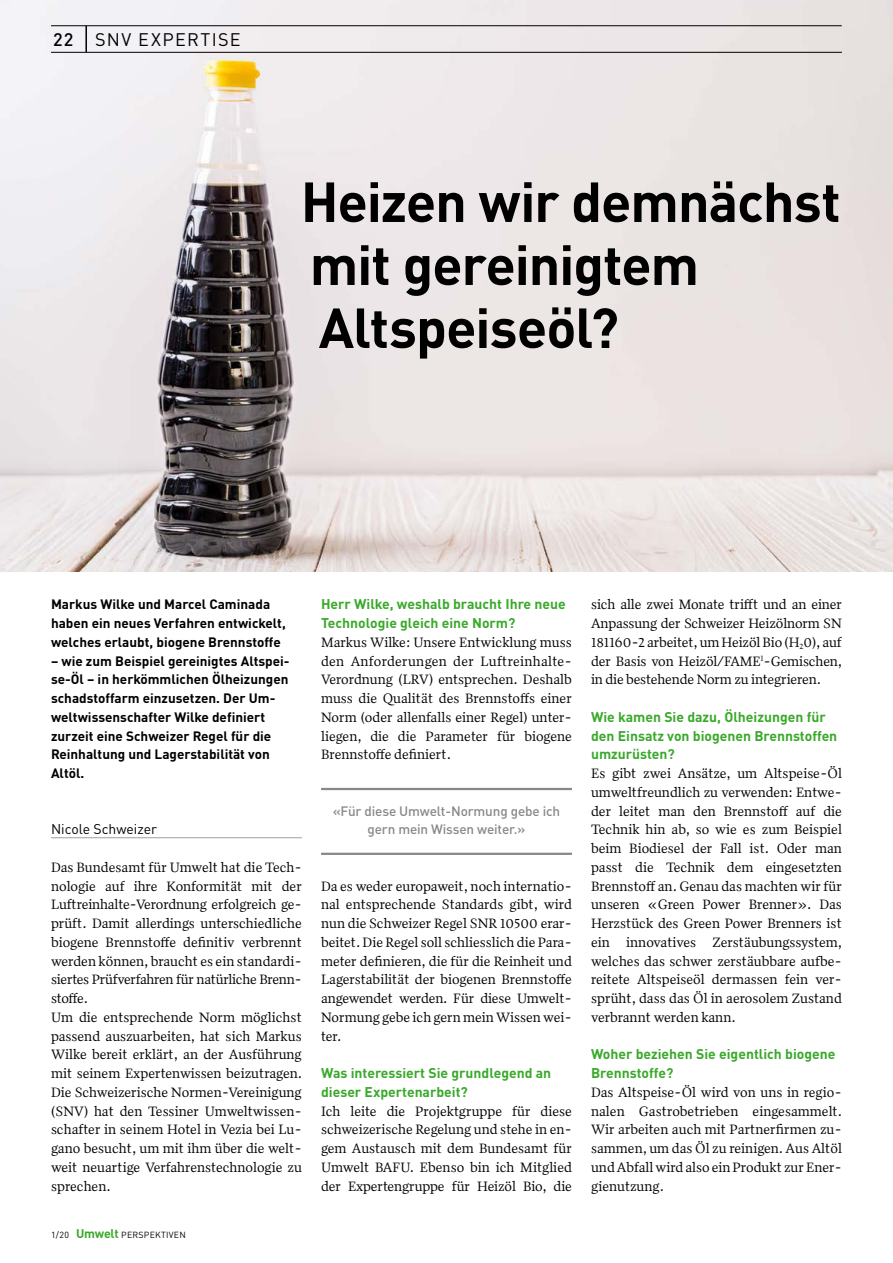
<style>
.page{position:relative;width:893px;height:1263px;background:#fff}
.page>*{position:absolute;margin:0;border:0;box-sizing:border-box;transform-origin:0 0}
.t1{font:700 55.5px/63px "DIN Pro";letter-spacing:-.02em;color:#000}
.t2{font:18px "DIN Pro";letter-spacing:.075em;color:#000}
.t3{font:13.95px/18.8px "Quiosco One LF";color:#000;text-align:justify}
.t4{font:700 13.95px/18.8px "DIN Pro";color:#3aa92b}
.t5{font:13.95px "DIN Pro";color:#000}
.t6{font:700 13.5px/18.8px "DIN Pro";color:#000}
.t7{font:500 13.5px/18.8px "DIN Pro";letter-spacing:-.01em;color:#878988;text-align:center}
.t8{font:8.85px "DIN Pro";letter-spacing:.025em;color:#000}
.s1{font-weight:500}
.s2{font-weight:700;font-size:12.45px;color:#3aa92b}
</style>
<div class="page">
<img style="left:0;top:0;width:893px;height:572px">
<hr style="left:51px;top:25px;width:791px;height:1px;background:#000">
<hr style="left:51px;top:52px;width:791px;height:1px;background:#000">
<hr style="left:85px;top:26px;width:2px;height:26px;background:#000">
<hr style="left:51px;top:837px;width:251px;height:1px;background:#9d9e9e">
<hr style="left:321px;top:788px;width:251px;height:2px;background:#878988">
<hr style="left:321px;top:853px;width:251px;height:2px;background:#878988">
<p class="t2" style="left:53px;top:25px;width:189px"><span class="s1">22</span> SNV EXPERTISE</p>
<h1 class="t1" style="left:301px;top:164px;width:542px">Heizen wir demnächst mit gereinigtem<br>Altspeiseöl?</h1>
<p class="t6" style="left:51px;top:593px;width:236px">Markus Wilke und Marcel Caminada haben ein neues Verfahren entwickelt, welches erlaubt, biogene Brennstoffe</p>
<p class="t6" style="left:51px;top:650px;width:240px">– wie zum Beispiel gereinigtes Altspei&shy;se-Öl – in herkömmlichen Ölheizungen schadstoffarm einzusetzen. Der Um&shy;weltwissenschafter Wilke definiert zurzeit eine Schweizer Regel für die Reinhaltung und Lagerstabilität von Altöl.</p>
<p class="t5" style="left:51px;top:818px;width:107px">Nicole Schweizer</p>
<p class="t3" style="left:51px;top:857px;width:253px;text-align:left">Das Bundesamt für Umwelt hat die Tech&shy;nologie auf ihre Konformität mit der Luftreinhalte-Verordnung erfolgreich ge&shy;prüft. Damit allerdings unterschiedliche biogene Brennstoffe definitiv verbrennt werden können, braucht es ein standardi&shy;siertes Prüfverfahren für natürliche Brenn&shy;stoffe.<br>Um die entsprechende Norm möglichst passend auszuarbeiten, hat sich Markus Wilke bereit erklärt, an der Ausführung mit seinem Expertenwissen beizutragen.<br>Die Schweizerische Normen-Vereinigung (SNV) hat den Tessiner Umweltwissen&shy;schafter in seinem Hotel in Vezia bei Lu&shy;gano besucht, um mit ihm über die welt&shy;weit neuartige Verfahrenstechnologie zu sprechen.</p>
<p class="t8" style="left:51px;top:1227px;width:136px">1/20 <span class="s2">Umwelt</span> PERSPEKTIVEN</p>
<p class="t4" style="left:321px;top:593px;width:246px">Herr Wilke, weshalb braucht Ihre neue<br>Technologie gleich eine Norm?</p>
<p class="t3" style="left:321px;top:632px;width:252px">Markus Wilke: Unsere Entwicklung muss den Anforderungen der Luftreinhalte-Verordnung (LRV) entsprechen. Deshalb muss die Qualität des Brennstoffs einer Norm (oder allenfalls einer Regel) unter&shy;liegen, die die Parameter für biogene Brennstoffe definiert.</p>
<p class="t7" style="left:333px;top:800px;width:229px">«Für diese Umwelt-Normung gebe ich gern mein Wissen weiter.»</p>
<p class="t3" style="left:321px;top:876px;width:252px">Da es weder europaweit, noch internatio&shy;nal entsprechende Standards gibt, wird nun die Schweizer Regel SNR 10500 erar&shy;beitet. Die Regel soll schliesslich die Para&shy;meter definieren, die für die Reinheit und Lagerstabilität der biogenen Brennstoffe angewendet werden. Für diese Umwelt-Normung gebe ich gern mein Wissen wei&shy;ter.</p>
<p class="t4" style="left:321px;top:1062px;width:232px">Was interessiert Sie grundlegend an dieser Expertenarbeit?</p>
<p class="t3" style="left:321px;top:1101px;width:252px">Ich leite die Projektgruppe für diese schweizerische Regelung und stehe in en&shy;gem Austausch mit dem Bundesamt für Umwelt BAFU. Ebenso bin ich Mitglied der Expertengruppe für Heizöl Bio, die</p>
<p class="t3" style="left:591px;top:595px;width:253px">sich alle zwei Monate trifft und an einer Anpassung der Schweizer Heizölnorm SN 181160-2 arbeitet, um Heizöl Bio (H<sub>2</sub>0), auf der Basis von Heizöl/FAME<sup>1</sup>-Gemischen, in die bestehende Norm zu integrieren.</p>
<p class="t4" style="left:591px;top:706px;width:248px">Wie kamen Sie dazu, Ölheizungen für den Einsatz von biogenen Brennstoffen umzurüsten?</p>
<p class="t3" style="left:591px;top:764px;width:253px">Es gibt zwei Ansätze, um Altspeise-Öl umweltfreundlich zu verwenden: Entwe&shy;der leitet man den Brennstoff auf die Technik hin ab, so wie es zum Beispiel beim Biodiesel der Fall ist. Oder man passt die Technik dem eingesetzten Brennstoff an. Genau das machten wir für unseren «Green Power Brenner». Das Herzstück des Green Power Brenners ist ein innovatives Zerstäubungssystem, welches das schwer zerstäubbare aufbe&shy;reitete Altspeiseöl dermassen fein ver&shy;sprüht, dass das Öl in aerosolem Zustand verbrannt werden kann.</p>
<p class="t4" style="left:591px;top:1043px;width:246px">Woher beziehen Sie eigentlich biogene<br>Brennstoffe?</p>
<p class="t3" style="left:591px;top:1082px;width:253px">Das Altspeise-Öl wird von uns in regio&shy;nalen Gastrobetrieben eingesammelt.<br>Wir arbeiten auch mit Partnerfirmen zu&shy;sammen, um das Öl zu reinigen. Aus Altöl und Abfall wird also ein Produkt zur Ener&shy;gienutzung.</p>
</div>
